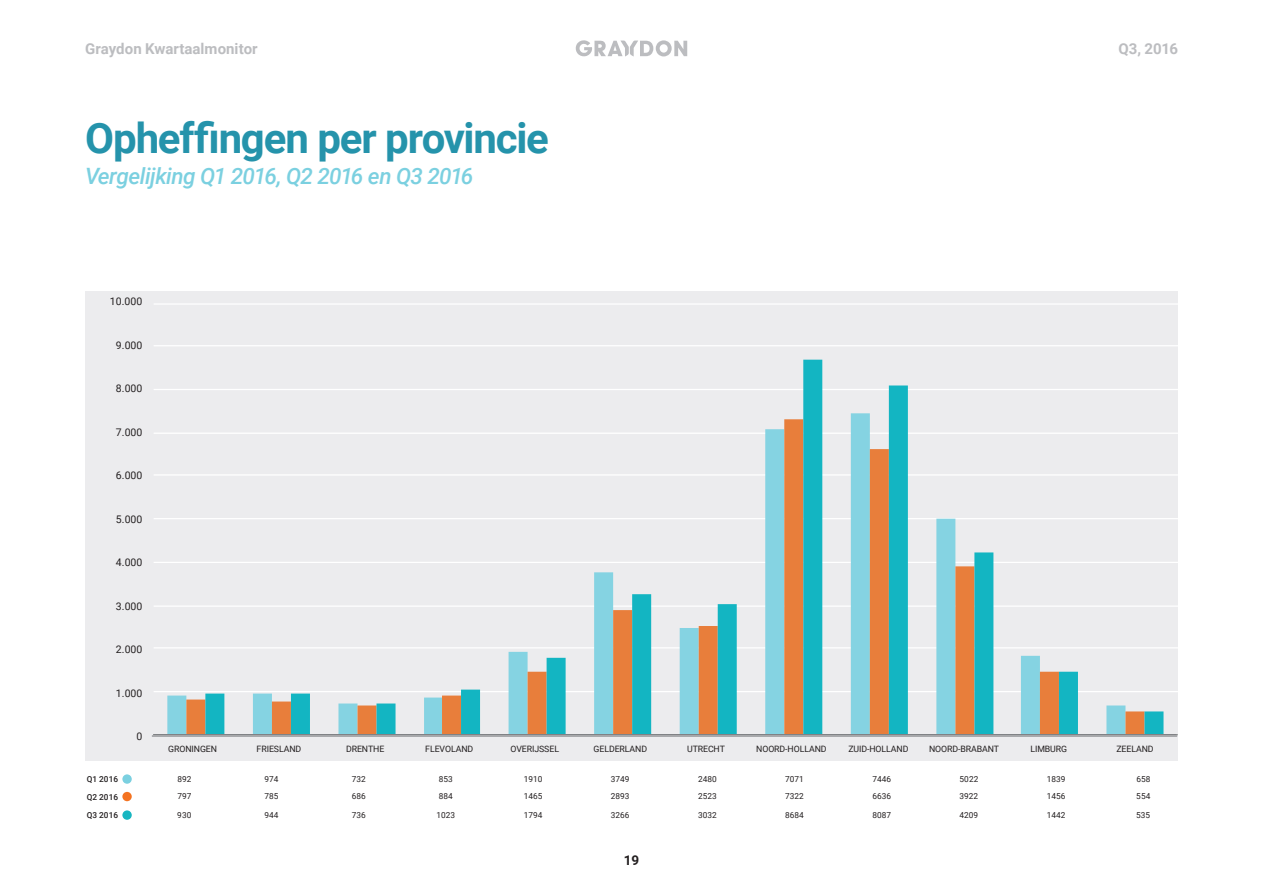
<style>
.page{position:relative;width:1263px;height:893px;background:#fff}
.page>*{position:absolute;margin:0;border:0;box-sizing:border-box;transform-origin:0 0}
.t1{font:700 42px "Roboto";letter-spacing:-.03em;color:#2593ab}
.t2{font:italic 500 22.5px "Roboto";letter-spacing:-.035em;color:#7bd0e0}
.t3{font:700 15px "Roboto";color:#bcbdc0}
.t4{font:700 13.5px "Roboto";color:#231f20}
.t5{font:10.5px "Roboto";letter-spacing:.005em;color:#231f20}
.t6{font:8.7px "Roboto";letter-spacing:-.01em;color:#231f20}
.t7{font:8.25px "Roboto";letter-spacing:.005em;color:#231f20}
.t8{font:500 8.25px "Roboto";letter-spacing:.005em;color:#231f20}
</style>
<div class="page">
<svg style="left:575px;top:40px;width:112px;height:17px"></svg>
<svg style="left:122px;top:774px;width:10px;height:10px"></svg>
<div style="left:122px;top:792px;width:10px;height:9px;background:#f47321;border-radius:50%"></div>
<svg style="left:122px;top:810px;width:10px;height:10px"></svg>
<div style="left:85px;top:291px;width:1093px;height:470px;background:#ececee"></div>
<hr style="left:154px;top:691px;width:1024px;height:1px;background:#fff">
<hr style="left:154px;top:647px;width:1024px;height:1px;background:#fff">
<hr style="left:154px;top:605px;width:1024px;height:2px;background:#fff">
<hr style="left:154px;top:562px;width:1024px;height:1px;background:#fff">
<hr style="left:154px;top:518px;width:1024px;height:1px;background:#fff">
<hr style="left:154px;top:474px;width:1024px;height:2px;background:#fff">
<hr style="left:154px;top:433px;width:1024px;height:1px;background:#fff">
<hr style="left:154px;top:389px;width:1024px;height:1px;background:#fff">
<hr style="left:154px;top:345px;width:1024px;height:1px;background:#fff">
<hr style="left:154px;top:303px;width:1024px;height:2px;background:#fff">
<svg style="left:205px;top:360px;width:958px;height:374px"></svg>
<hr style="left:153px;top:734px;width:1025px;height:1px;background:#a1a4a4">
<hr style="left:152px;top:735px;width:1025px;height:2px;background:#808285">
<hr style="left:153px;top:734px;width:1024px;height:1px;background:#808285">
<h3 class="t3" style="left:85px;top:38px;width:174px">Graydon Kwartaalmonitor</h3>
<h3 class="t3" style="left:1118px;top:38px;width:61px">Q3, 2016</h3>
<h1 class="t1" style="left:85px;top:108px;width:465px">Opheffingen per provincie</h1>
<h2 class="t2" style="left:85px;top:161px;width:390px">Vergelijking Q1 2016, Q2 2016 en Q3 2016</h2>
<p class="t5" style="left:110px;top:294px;width:34px">10.000</p>
<p class="t5" style="left:116px;top:338px;width:28px">9.000</p>
<p class="t5" style="left:116px;top:381px;width:28px">8.000</p>
<p class="t5" style="left:116px;top:425px;width:28px">7.000</p>
<p class="t5" style="left:116px;top:468px;width:28px">6.000</p>
<p class="t5" style="left:116px;top:512px;width:28px">5.000</p>
<p class="t5" style="left:116px;top:555px;width:28px">4.000</p>
<p class="t5" style="left:116px;top:599px;width:28px">3.000</p>
<p class="t5" style="left:116px;top:642px;width:28px">2.000</p>
<p class="t5" style="left:116px;top:686px;width:28px">1.000</p>
<p class="t5" style="left:137px;top:729px;width:7px">0</p>
<p class="t8" style="left:87px;top:773px;width:33px">Q1 2016</p>
<p class="t8" style="left:87px;top:791px;width:33px">Q2 2016</p>
<p class="t8" style="left:87px;top:810px;width:33px">Q3 2016</p>
<p class="t6" style="left:168px;top:743px;width:50px">GRONINGEN</p>
<p class="t6" style="left:257px;top:743px;width:46px">FRIESLAND</p>
<p class="t6" style="left:346px;top:743px;width:40px">DRENTHE</p>
<p class="t6" style="left:425px;top:743px;width:49px">FLEVOLAND</p>
<p class="t6" style="left:511px;top:743px;width:50px">OVERIJSSEL</p>
<p class="t6" style="left:594px;top:743px;width:55px">GELDERLAND</p>
<p class="t6" style="left:687px;top:743px;width:39px">UTRECHT</p>
<p class="t6" style="left:756px;top:743px;width:72px">NOORD-HOLLAND</p>
<p class="t6" style="left:848px;top:743px;width:62px">ZUID-HOLLAND</p>
<p class="t6" style="left:929px;top:743px;width:71px">NOORD-BRABANT</p>
<p class="t6" style="left:1030px;top:743px;width:38px">LIMBURG</p>
<p class="t6" style="left:1116px;top:743px;width:39px">ZEELAND</p>
<p class="t7" style="left:177px;top:773px;width:15px">892</p>
<p class="t7" style="left:265px;top:773px;width:15px">974</p>
<p class="t7" style="left:352px;top:773px;width:15px">732</p>
<p class="t7" style="left:439px;top:773px;width:15px">853</p>
<p class="t7" style="left:524px;top:773px;width:20px">1910</p>
<p class="t7" style="left:611px;top:773px;width:20px">3749</p>
<p class="t7" style="left:698px;top:773px;width:20px">2480</p>
<p class="t7" style="left:785px;top:773px;width:20px">7071</p>
<p class="t7" style="left:872px;top:773px;width:20px">7446</p>
<p class="t7" style="left:960px;top:773px;width:20px">5022</p>
<p class="t7" style="left:1047px;top:773px;width:20px">1839</p>
<p class="t7" style="left:1136px;top:773px;width:15px">658</p>
<p class="t7" style="left:177px;top:790px;width:15px">797</p>
<p class="t7" style="left:264px;top:790px;width:15px">785</p>
<p class="t7" style="left:352px;top:790px;width:15px">686</p>
<p class="t7" style="left:439px;top:790px;width:15px">884</p>
<p class="t7" style="left:524px;top:790px;width:20px">1465</p>
<p class="t7" style="left:611px;top:790px;width:20px">2893</p>
<p class="t7" style="left:698px;top:790px;width:20px">2523</p>
<p class="t7" style="left:785px;top:790px;width:20px">7322</p>
<p class="t7" style="left:872px;top:790px;width:20px">6636</p>
<p class="t7" style="left:960px;top:790px;width:20px">3922</p>
<p class="t7" style="left:1047px;top:790px;width:20px">1456</p>
<p class="t7" style="left:1136px;top:790px;width:15px">554</p>
<p class="t7" style="left:177px;top:809px;width:15px">930</p>
<p class="t7" style="left:264px;top:809px;width:15px">944</p>
<p class="t7" style="left:352px;top:809px;width:15px">736</p>
<p class="t7" style="left:436px;top:809px;width:20px">1023</p>
<p class="t7" style="left:524px;top:809px;width:20px">1794</p>
<p class="t7" style="left:611px;top:809px;width:20px">3266</p>
<p class="t7" style="left:698px;top:809px;width:20px">3032</p>
<p class="t7" style="left:785px;top:809px;width:20px">8684</p>
<p class="t7" style="left:872px;top:809px;width:20px">8087</p>
<p class="t7" style="left:959px;top:809px;width:20px">4209</p>
<p class="t7" style="left:1047px;top:809px;width:20px">1442</p>
<p class="t7" style="left:1136px;top:809px;width:15px">535</p>
<h3 class="t4" style="left:624px;top:851px;width:17px">19</h3>
</div>
